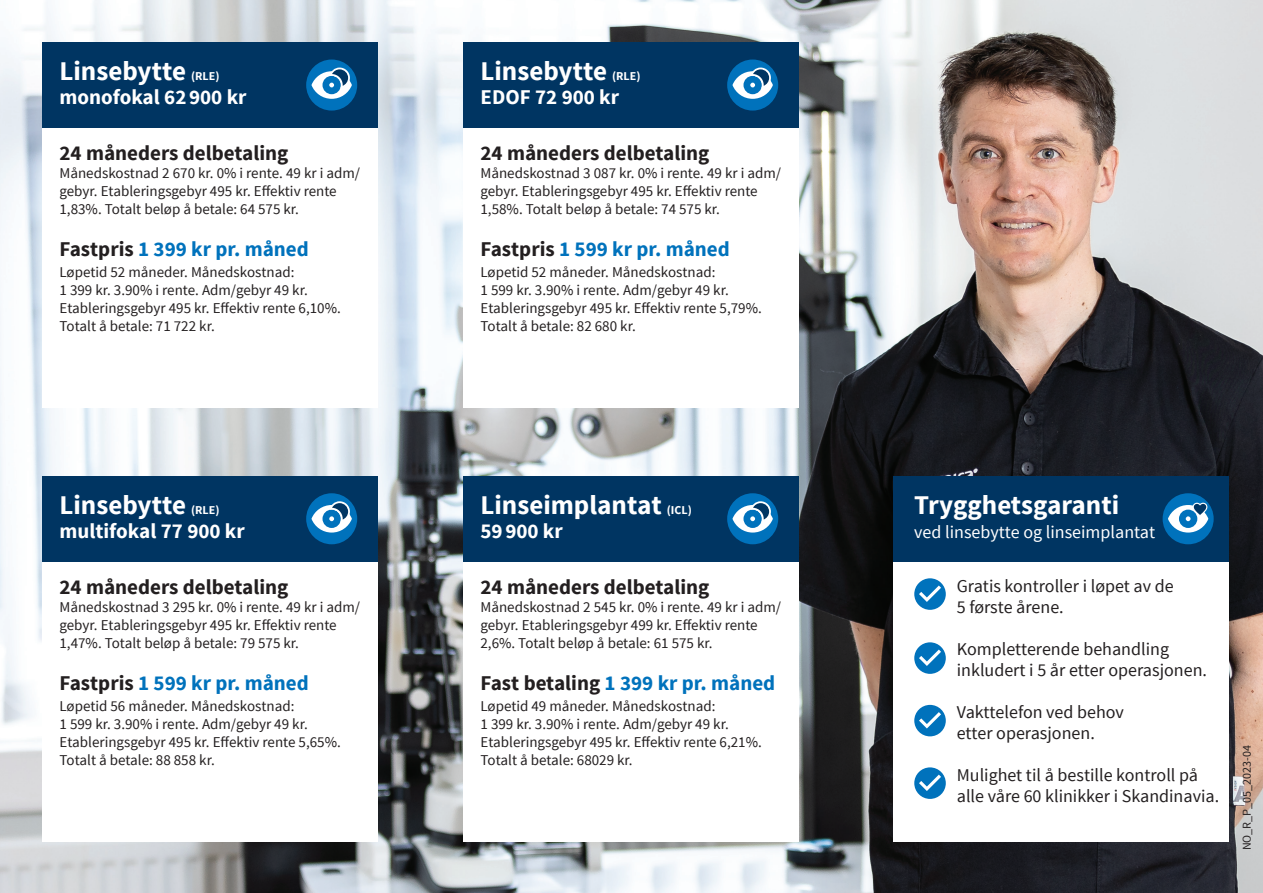
<style>
.page{position:relative;width:1263px;height:893px;background:#fff}
.page>*{position:absolute;margin:0;border:0;box-sizing:border-box;transform-origin:0 0}
.t1{font:700 27px "Source Sans Pro";color:#fff}
.t2{font:700 21px "Source Sans Pro";color:#0072bc}
.t3{font:700 21px "Source Sans Pro";color:#231f20}
.t4{font:700 21px "Source Sans Pro";color:#fff}
.t5{font:18px/21px "Source Sans Pro";color:#231f20}
.t6{font:18px "Source Sans Pro";color:#fff}
.t7{font:15px/18px "Source Sans Pro";color:#231f20}
.t8{font:700 12px "Source Sans Pro";color:#fff}
.t9{font:12px "Source Sans Pro";color:#231f20}
.s1{color:#231f20}
</style>
<div class="page">
<img style="left:0;top:0;width:1263px;height:893px">
<div style="left:43px;top:43px;width:335px;height:365px;background:#fff"></div>
<div style="left:43px;top:476px;width:335px;height:366px;background:#fff"></div>
<div style="left:43px;top:43px;width:335px;height:85px;background:#003562"></div>
<div style="left:43px;top:476px;width:335px;height:85px;background:#003562"></div>
<div style="left:306px;top:60px;width:51px;height:51px;background:#0072bc;border-radius:50%"></div>
<svg style="left:311px;top:68px;width:41px;height:31px"></svg>
<div style="left:306px;top:493px;width:51px;height:51px;background:#0072bc;border-radius:50%"></div>
<svg style="left:311px;top:501px;width:41px;height:32px"></svg>
<div style="left:463px;top:476px;width:336px;height:366px;background:#fff"></div>
<div style="left:463px;top:476px;width:336px;height:85px;background:#003562"></div>
<div style="left:727px;top:493px;width:51px;height:51px;background:#0072bc;border-radius:50%"></div>
<svg style="left:732px;top:501px;width:41px;height:32px"></svg>
<div style="left:893px;top:476px;width:336px;height:366px;background:#fff"></div>
<div style="left:893px;top:476px;width:336px;height:85px;background:#003562"></div>
<svg style="left:914px;top:578px;width:32px;height:32px"></svg>
<svg style="left:914px;top:642px;width:32px;height:32px"></svg>
<svg style="left:914px;top:705px;width:32px;height:31px"></svg>
<svg style="left:914px;top:767px;width:32px;height:32px"></svg>
<div style="left:1162px;top:493px;width:52px;height:51px;background:#0072bc;border-radius:50%"></div>
<svg style="left:1168px;top:503px;width:40px;height:30px"></svg>
<div style="left:463px;top:43px;width:336px;height:365px;background:#fff"></div>
<div style="left:463px;top:43px;width:336px;height:85px;background:#003562"></div>
<div style="left:727px;top:60px;width:51px;height:51px;background:#0072bc;border-radius:50%"></div>
<svg style="left:732px;top:68px;width:41px;height:31px"></svg>
<p class="t1" style="left:60px;top:53px;width:128px">Linsebytte</p>
<p class="t8" style="left:191px;top:68px;width:30px">(RLE)</p>
<p class="t4" style="left:60px;top:83px;width:189px">monofokal 62900 kr</p>
<p class="t3" style="left:60px;top:140px;width:230px">24 måneders delbetaling</p>
<p class="t7" style="left:60px;top:165px;width:302px">Månedskostnad 2 670 kr. 0% i rente. 49 kr i adm/ gebyr. Etableringsgebyr 495 kr. Effektiv rente<br>1,83%. Totalt beløp å betale: 64 575 kr.</p>
<p class="t2" style="left:60px;top:236px;width:251px"><span class="s1">Fastpris</span> 1 399 kr pr. måned</p>
<p class="t7" style="left:60px;top:264px;width:236px">Løpetid 52 måneder. Månedskostnad:</p>
<p class="t7" style="left:60px;top:282px;width:250px">1 399 kr. 3.90% i rente. Adm/gebyr 49 kr.</p>
<p class="t7" style="left:60px;top:300px;width:283px">Etableringsgebyr 495 kr. Effektiv rente 6,10%.<br>Totalt å betale: 71 722 kr.</p>
<p class="t1" style="left:60px;top:487px;width:128px">Linsebytte</p>
<p class="t8" style="left:191px;top:502px;width:30px">(RLE)</p>
<p class="t4" style="left:60px;top:517px;width:187px">multifokal 77 900 kr</p>
<p class="t3" style="left:60px;top:574px;width:230px">24 måneders delbetaling</p>
<p class="t7" style="left:60px;top:598px;width:302px">Månedskostnad 3 295 kr. 0% i rente. 49 kr i adm/ gebyr. Etableringsgebyr 495 kr. Effektiv rente<br>1,47%. Totalt beløp å betale: 79 575 kr.</p>
<p class="t2" style="left:60px;top:670px;width:251px"><span class="s1">Fastpris</span> 1 599 kr pr. måned</p>
<p class="t7" style="left:60px;top:697px;width:236px">Løpetid 56 måneder. Månedskostnad:</p>
<p class="t7" style="left:60px;top:715px;width:250px">1 599 kr. 3.90% i rente. Adm/gebyr 49 kr.</p>
<p class="t7" style="left:60px;top:733px;width:283px">Etableringsgebyr 495 kr. Effektiv rente 5,65%.<br>Totalt å betale: 88 858 kr.</p>
<p class="t1" style="left:480px;top:53px;width:128px">Linsebytte</p>
<p class="t8" style="left:612px;top:68px;width:30px">(RLE)</p>
<p class="t4" style="left:480px;top:83px;width:140px">EDOF 72 900 kr</p>
<p class="t3" style="left:480px;top:140px;width:230px">24 måneders delbetaling</p>
<p class="t7" style="left:480px;top:165px;width:302px">Månedskostnad 3 087 kr. 0% i rente. 49 kr i adm/ gebyr. Etableringsgebyr 495 kr. Effektiv rente<br>1,58%. Totalt beløp å betale: 74 575 kr.</p>
<p class="t2" style="left:480px;top:236px;width:251px"><span class="s1">Fastpris</span> 1 599 kr pr. måned</p>
<p class="t7" style="left:480px;top:264px;width:236px">Løpetid 52 måneder. Månedskostnad:</p>
<p class="t7" style="left:480px;top:282px;width:250px">1 599 kr. 3.90% i rente. Adm/gebyr 49 kr.</p>
<p class="t7" style="left:480px;top:300px;width:283px">Etableringsgebyr 495 kr. Effektiv rente 5,79%.<br>Totalt å betale: 82 680 kr.</p>
<p class="t1" style="left:480px;top:487px;width:183px">Linseimplantat</p>
<p class="t8" style="left:667px;top:502px;width:27px">(ICL)</p>
<p class="t4" style="left:480px;top:517px;width:84px">59900 kr</p>
<p class="t3" style="left:480px;top:574px;width:230px">24 måneders delbetaling</p>
<p class="t7" style="left:480px;top:598px;width:302px">Månedskostnad 2 545 kr. 0% i rente. 49 kr i adm/ gebyr. Etableringsgebyr 499 kr. Effektiv rente<br>2,6%. Totalt beløp å betale: 61 575 kr.</p>
<p class="t2" style="left:480px;top:670px;width:296px"><span class="s1">Fast betaling</span> 1 399 kr pr. måned</p>
<p class="t7" style="left:480px;top:697px;width:236px">Løpetid 49 måneder. Månedskostnad:</p>
<p class="t7" style="left:480px;top:715px;width:250px">1 399 kr. 3.90% i rente. Adm/gebyr 49 kr.</p>
<p class="t7" style="left:480px;top:733px;width:283px">Etableringsgebyr 495 kr. Effektiv rente 6,21%.<br>Totalt å betale: 68029 kr.</p>
<p class="t1" style="left:914px;top:487px;width:206px">Trygghetsgaranti</p>
<p class="t6" style="left:914px;top:520px;width:242px">ved linsebytte og linseimplantat</p>
<p class="t5" style="left:957px;top:576px;width:218px">Gratis kontroller i løpet av de<br>5 første årene.</p>
<p class="t5" style="left:957px;top:639px;width:252px">Kompletterende behandling inkludert i 5 år etter operasjonen.</p>
<p class="t5" style="left:957px;top:702px;width:169px">Vakttelefon ved behov</p>
<p class="t5" style="left:957px;top:723px;width:140px">etter operasjonen.</p>
<p class="t5" style="left:957px;top:765px;width:243px">Mulighet til å bestille kontroll på</p>
<p class="t5" style="left:957px;top:786px;width:264px">alle våre 60 klinikker i Skandinavia.</p>
<p class="t9" style="left:1239px;top:850px;width:107px;rotate:-90deg">NO_R_P_05_2023-04</p>
</div>
